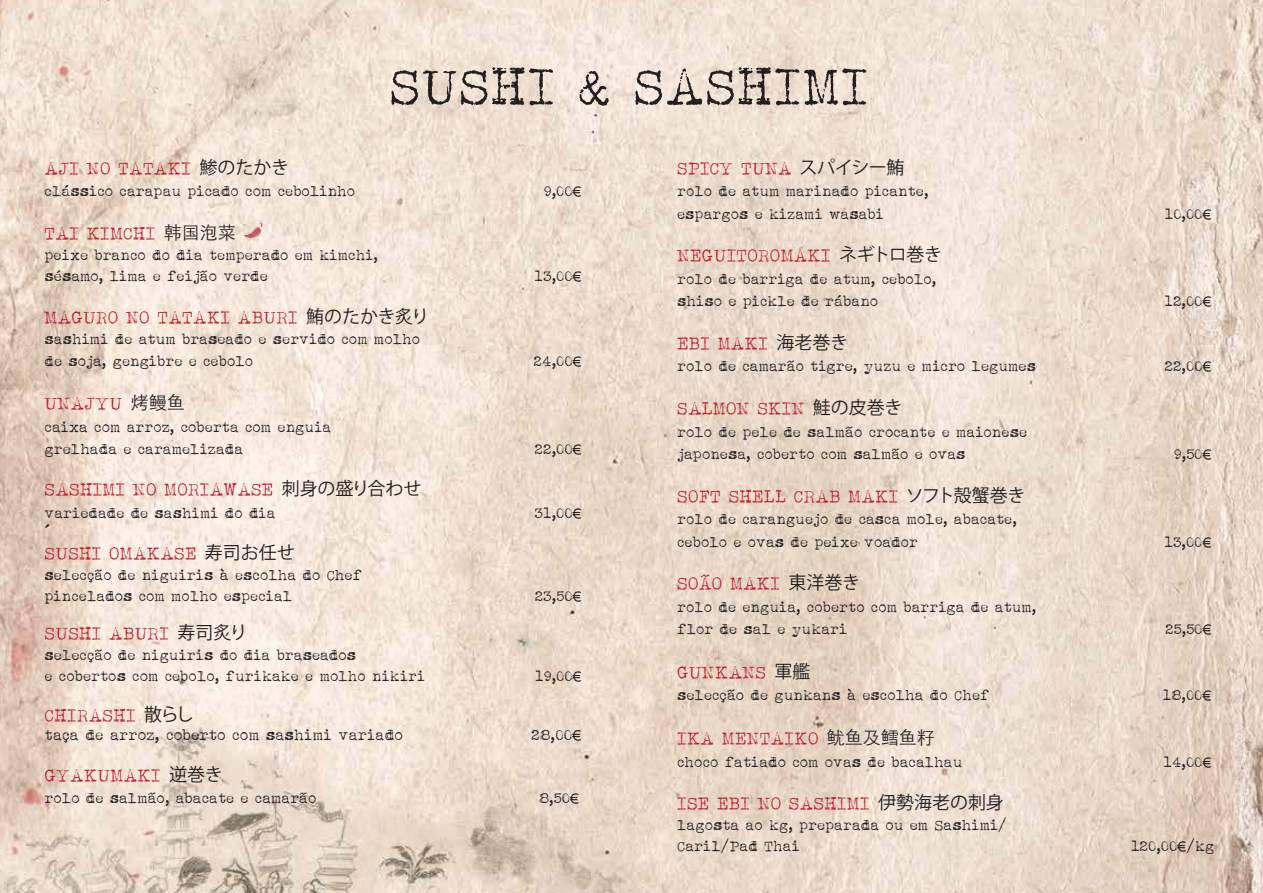
<style>
.page{position:relative;width:1263px;height:893px;background:#fff}
.page>*{position:absolute;margin:0;border:0;box-sizing:border-box;transform-origin:0 0}
.t1{font:52.5px "Albertsthal Typewriter";color:#231f20}
.t2{font:18px/19.5px "Albertsthal Typewriter";color:#be1e2d}
.t3{font:15.6px "Albertsthal Typewriter";color:#231f20}
.t4{font:15px/22.5px "Albertsthal Typewriter";color:#231f20}
.s1{font-family:"Koz Go Pr 6 N";color:#231f20}
.s2{font-family:"ST Heiti SC";font-weight:300;color:#231f20}
.s3{color:#231f20}
</style>
<div class="page">
<img style="left:0;top:0;width:1263px;height:893px">
<img style="left:243px;top:220px;width:20px;height:20px">
<h1 class="t1" style="left:391px;top:55px;width:481px">SUSHI &amp; SASHIMI</h1>
<p class="t2" style="left:45px;top:158px;width:245px">AJI NO TATAKI <span class="s1">鯵のたかき</span></p>
<p class="t4" style="left:45px;top:180px;width:312px">clássico carapau picado com cebolinho</p>
<p class="t4" style="left:544px;top:180px;width:40px">9,00€</p>
<p class="t2" style="left:45px;top:223px;width:192px">TAI KIMCHI <span class="s2">韩国泡菜</span></p>
<p class="t4" style="left:45px;top:245px;width:335px;line-height:21px">peixe branco do dia temperado em kimchi, sésamo, lima e feijão verde</p>
<p class="t4" style="left:535px;top:265px;width:49px">13,00€</p>
<p class="t2" style="left:45px;top:307px;width:432px">MAGURO NO TATAKI ABURI <span class="s1">鮪のたかき炙り 　 　</span></p>
<p class="t4" style="left:45px;top:327px;width:377px">sashimi de atum braseado e servido com molho de soja, gengibre e cebolo</p>
<p class="t2" style="left:45px;top:393px;width:141px">UNAJYU <span class="s2">烤鳗鱼</span></p>
<p class="t4" style="left:45px;top:415px;width:288px">caixa com arroz, coberta com enguia grelhada e caramelizada</p>
<p class="t4" style="left:534px;top:350px;width:50px">24,00€</p>
<p class="t4" style="left:535px;top:438px;width:49px">22,00€</p>
<p class="t2" style="left:45px;top:479px;width:378px">SASHIMI NO MORIAWASE <span class="s1">刺身の盛り合わせ</span></p>
<p class="t4" style="left:45px;top:501px;width:232px">variedade de sashimi do dia</p>
<p class="t4" style="left:535px;top:501px;width:49px">31,00€</p>
<p class="t2" style="left:45px;top:523px;width:251px"><span class="s3">´<br></span>SUSHI OMAKASE <span class="s1">寿司お任せ</span></p>
<p class="t4" style="left:45px;top:564px;width:319px;line-height:21px">selecção de niguiris à escolha do Chef pincelados com molho especial</p>
<p class="t4" style="left:535px;top:585px;width:49px">23,50€</p>
<p class="t2" style="left:45px;top:622px;width:204px">SUSHI ABURI <span class="s1">寿司炙り</span></p>
<p class="t4" style="left:45px;top:644px;width:382px;line-height:21px">selecção de niguiris do dia braseados<br>e cobertos com cebolo, furikake e molho nikiri</p>
<p class="t4" style="left:536px;top:664px;width:48px">19,00€</p>
<p class="t2" style="left:45px;top:705px;width:150px">CHIRASHI <span class="s1">散らし</span></p>
<p class="t3" style="left:45px;top:725px;width:360px">taça de arroz, coberto com sashimi variado</p>
<p class="t3" style="left:532px;top:725px;width:52px">28,00€</p>
<p class="t2" style="left:45px;top:765px;width:179px">GYAKUMAKI <span class="s1">逆巻き</span></p>
<p class="t4" style="left:45px;top:787px;width:273px">rolo de salmão, abacate e camarão</p>
<p class="t4" style="left:540px;top:787px;width:42px">8,50€</p>
<p class="t2" style="left:678px;top:158px;width:228px">SPICY TUNA <span class="s1">スパイシー鮪</span></p>
<p class="t4" style="left:678px;top:180px;width:253px">rolo de atum marinado picante, espargos e kizami wasabi</p>
<p class="t2" style="left:678px;top:245px;width:266px">NEGUITOROMAKI <span class="s1">ネギトロ巻き</span></p>
<p class="t4" style="left:678px;top:267px;width:261px">rolo de barriga de atum, cebolo, shiso e pickle de rábano</p>
<p class="t4" style="left:1165px;top:202px;width:48px">10,00€</p>
<p class="t4" style="left:1165px;top:290px;width:49px">12,00€</p>
<p class="t2" style="left:678px;top:333px;width:172px">EBI MAKI <span class="s1">海老巻き</span></p>
<p class="t4" style="left:678px;top:355px;width:360px">rolo de camarão tigre, yuzu e micro legumes</p>
<p class="t4" style="left:1165px;top:355px;width:49px">22,00€</p>
<p class="t2" style="left:678px;top:398px;width:226px">SALMON SKIN <span class="s1">鮭の皮巻き</span></p>
<p class="t4" style="left:678px;top:420px;width:351px">rolo de pele de salmão crocante e maionese japonesa, coberto com salmão e ovas</p>
<p class="t4" style="left:1174px;top:443px;width:39px">9,50€</p>
<p class="t2" style="left:678px;top:486px;width:349px">SOFT SHELL CRAB MAKI <span class="s1">ソフト殻蟹巻き</span></p>
<p class="t4" style="left:678px;top:508px;width:341px">rolo de caranguejo de casca mole, abacate, cebolo e ovas de peixe voador</p>
<p class="t2" style="left:678px;top:573px;width:184px">SOÃO MAKI <span class="s1">東洋巻き</span></p>
<p class="t4" style="left:678px;top:595px;width:361px">rolo de enguia, coberto com barriga de atum, flor de sal e yukari</p>
<p class="t4" style="left:1165px;top:530px;width:49px">13,00€</p>
<p class="t4" style="left:1166px;top:618px;width:48px">25,50€</p>
<p class="t2" style="left:678px;top:662px;width:134px">GUNKANS <span class="s1">軍艦</span></p>
<p class="t4" style="left:678px;top:684px;width:314px">selecção de gunkans à escolha do Chef</p>
<p class="t4" style="left:1163px;top:684px;width:50px">18,00€</p>
<p class="t2" style="left:678px;top:728px;width:259px">IKA MENTAIKO <span class="s2">鱿鱼及鳕鱼籽</span></p>
<p class="t4" style="left:678px;top:750px;width:287px">choco fatiado com ovas de bacalhau</p>
<p class="t4" style="left:1164px;top:750px;width:50px">14,00€</p>
<p class="t2" style="left:678px;top:793px;width:328px">ISE EBI NO SASHIMI <span class="s1">伊勢海老の刺身</span></p>
<p class="t4" style="left:678px;top:815px;width:331px;line-height:21px">lagosta ao kg, preparada ou em Sashimi/<br>Caril/Pad Thai</p>
<p class="t4" style="left:1132px;top:835px;width:85px">120,00€/kg</p>
</div>
